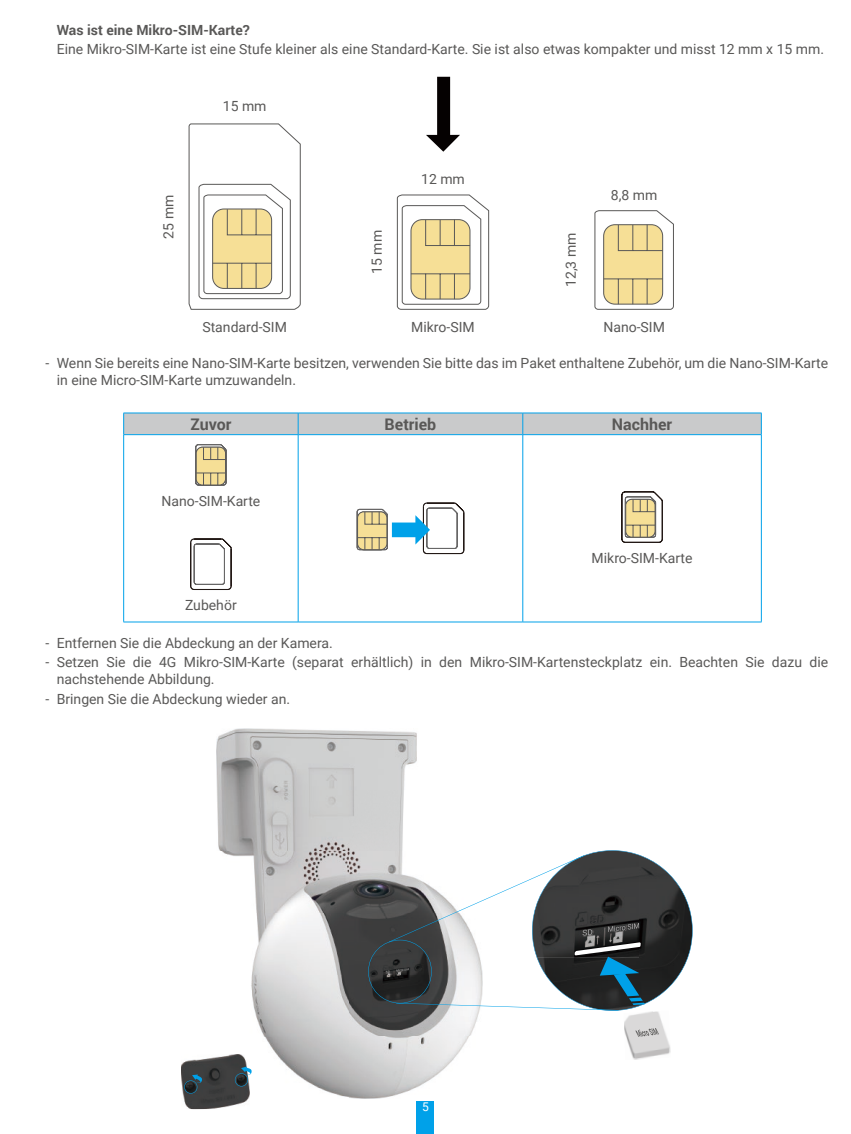
<style>
.page{position:relative;width:851px;height:1134px;background:#fff}
.page>*{position:absolute;margin:0;border:0;box-sizing:border-box;transform-origin:0 0}
.t1{font:700 16px "Roboto";color:#595857}
.t2{font:14px/16.8px "Roboto";color:#595857}
.t3{font:700 14px "Roboto";color:#595857}
.t4{font:12px "Roboto";color:#fff}
</style>
<div class="page">
<div style="left:417px;top:1101px;width:17px;height:33px;background:#00a1e9"></div>
<svg style="left:426px;top:77px;width:34px;height:75px"></svg>
<svg style="left:397px;top:194px;width:92px;height:116px"></svg>
<svg style="left:594px;top:210px;width:79px;height:100px"></svg>
<svg style="left:188px;top:123px;width:113px;height:187px"></svg>
<div style="left:123px;top:413px;width:638px;height:21px;background:#c9cacb"></div>
<hr style="left:123px;top:434px;width:175px;height:1px;background:#00a1e9">
<hr style="left:123px;top:435px;width:1px;height:187px;background:#00a1e9">
<hr style="left:298px;top:434px;width:224px;height:1px;background:#00a1e9">
<hr style="left:298px;top:435px;width:1px;height:187px;background:#00a1e9">
<hr style="left:522px;top:434px;width:239px;height:1px;background:#00a1e9">
<hr style="left:522px;top:435px;width:1px;height:187px;background:#00a1e9">
<hr style="left:760px;top:435px;width:1px;height:187px;background:#00a1e9">
<hr style="left:123px;top:622px;width:175px;height:1px;background:#00a1e9">
<hr style="left:298px;top:622px;width:224px;height:1px;background:#00a1e9">
<hr style="left:522px;top:622px;width:239px;height:1px;background:#00a1e9">
<svg style="left:195px;top:444px;width:31px;height:42px"></svg>
<svg style="left:190px;top:538px;width:41px;height:52px"></svg>
<svg style="left:356px;top:503px;width:108px;height:51px"></svg>
<svg style="left:621px;top:491px;width:41px;height:52px"></svg>
<img style="left:216px;top:729px;width:264px;height:369px">
<img style="left:181px;top:1057px;width:68px;height:52px">
<img style="left:216px;top:1054px;width:33px;height:44px">
<svg style="left:235px;top:1066px;width:17px;height:20px"></svg>
<svg style="left:184px;top:1074px;width:18px;height:19px"></svg>
<svg style="left:368px;top:850px;width:324px;height:161px"></svg>
<img style="left:623px;top:1010px;width:47px;height:50px">
<svg style="left:635px;top:1028px;width:24px;height:9px"></svg>
<p class="t3" style="left:57px;top:20px;width:194px">Was ist eine Mikro-SIM-Karte?</p>
<p class="t2" style="left:57px;top:40px;width:768px">Eine Mikro-SIM-Karte ist eine Stufe kleiner als eine Standard-Karte. Sie ist also etwas kompakter und misst 12 mm x 15 mm.</p>
<p class="t2" style="left:160px;top:239px;width:45px;rotate:-90deg">25 mm</p>
<p class="t2" style="left:223px;top:97px;width:45px">15 mm</p>
<p class="t2" style="left:368px;top:274px;width:45px;rotate:-90deg">15 mm</p>
<p class="t2" style="left:421px;top:170px;width:45px">12 mm</p>
<p class="t2" style="left:561px;top:287px;width:56px;rotate:-90deg">12,3 mm</p>
<p class="t2" style="left:611px;top:186px;width:48px">8,8 mm</p>
<p class="t2" style="left:411px;top:318px;width:65px">Mikro-SIM</p>
<p class="t2" style="left:603px;top:318px;width:63px">Nano-SIM</p>
<p class="t2" style="left:57px;top:354px;width:773px;text-indent:-11px">- Wenn Sie bereits eine Nano-SIM-Karte besitzen, verwenden Sie bitte das im Paket enthaltene Zubehör, um die Nano-SIM-Karte in eine Micro-SIM-Karte umzuwandeln.</p>
<p class="t1" style="left:190px;top:412px;width:42px">Zuvor</p>
<p class="t1" style="left:384px;top:412px;width:53px">Betrieb</p>
<p class="t1" style="left:611px;top:412px;width:62px">Nachher</p>
<p class="t2" style="left:202px;top:318px;width:86px">Standard-SIM</p>
<p class="t2" style="left:161px;top:492px;width:100px">Nano-SIM-Karte</p>
<p class="t2" style="left:185px;top:596px;width:53px">Zubehör</p>
<p class="t2" style="left:591px;top:549px;width:102px">Mikro-SIM-Karte</p>
<p class="t2" style="left:45px;top:634px;width:289px">- Entfernen Sie die Abdeckung an der Kamera.</p>
<p class="t2" style="left:57px;top:653px;width:773px;text-indent:-11px">- Setzen Sie die 4G Mikro-SIM-Karte (separat erhältlich) in den Mikro-SIM-Kartensteckplatz ein. Beachten Sie dazu die nachstehende Abbildung.</p>
<p class="t2" style="left:45px;top:690px;width:246px">- Bringen Sie die Abdeckung wieder an.</p>
<p class="t4" style="left:422px;top:1099px;width:8px">5</p>
</div>
